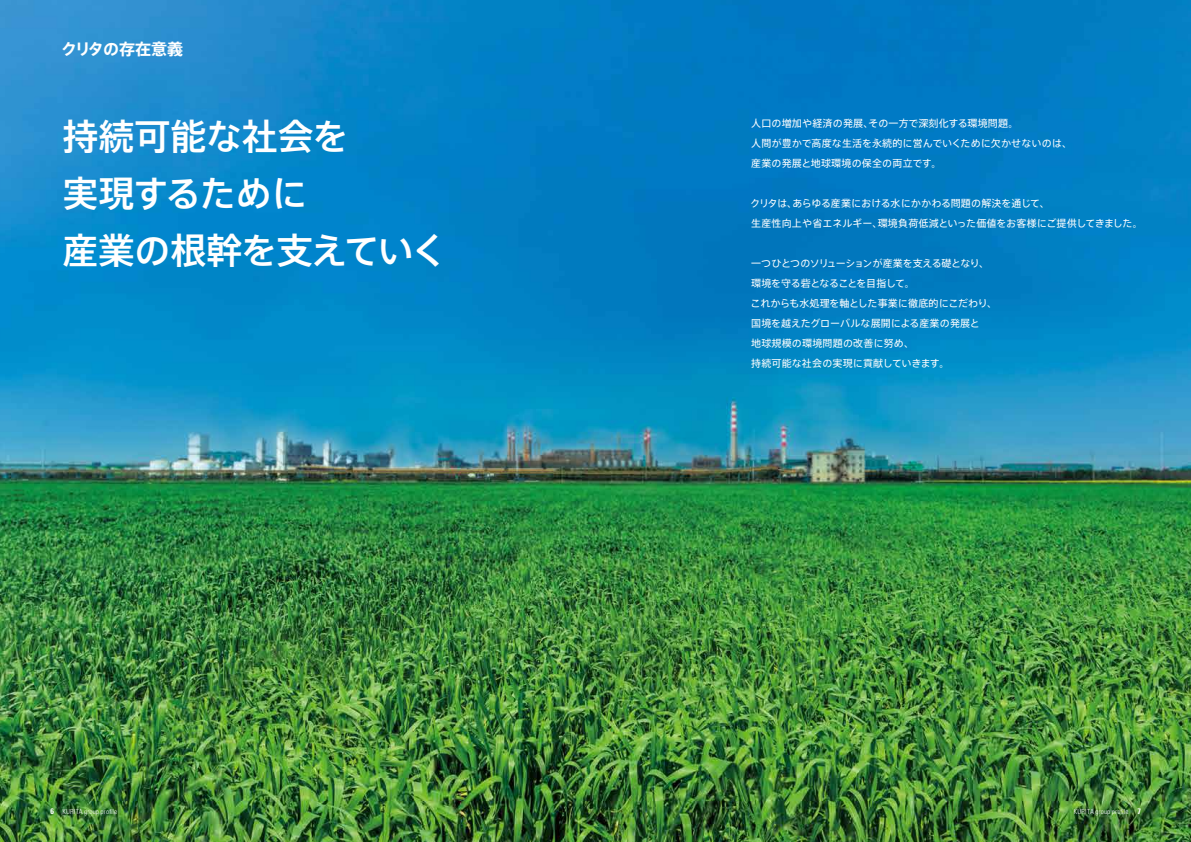
<style>
.page{position:relative;width:1191px;height:842px;background:#fff}
.page>*{position:absolute;margin:0;border:0;box-sizing:border-box;transform-origin:0 0}
.t1{font:500 36px/57px "Axis Std";letter-spacing:-.01em;color:#fff}
.t2{font:700 16px "Axis Std";color:#fff}
.t3{font:10px/20px "Axis Std";letter-spacing:.01em;color:#fff}
.t4{font:300 condensed 7px "Univers LT Std";letter-spacing:.025em;color:#fff}
.s1{font-weight:700;font-size:8px}
</style>
<div class="page">
<img style="left:0;top:0;width:1191px;height:842px">
<h2 class="t2" style="left:62px;top:37px;width:123px">クリタの存在意義</h2>
<h1 class="t1" style="left:62px;top:105px;width:386px">持続可能な社会を<br>実現するために<br>産業の根幹を支えていく</h1>
<p class="t3" style="left:751px;top:113px;width:322px">人口の増加や経済の発展、その一方で深刻化する環境問題。<br>人間が豊かで高度な生活を永続的に営んでいくために欠かせないのは、産業の発展と地球環境の保全の両立です。</p>
<p class="t3" style="left:750px;top:193px;width:393px">クリタは、あらゆる産業における水にかかわる問題の解決を通じて、<br>生産性向上や省エネルギー、環境負荷低減といった価値をお客様にご提供してきました。</p>
<p class="t3" style="left:750px;top:253px;width:248px">一つひとつのソリューションが産業を支える礎となり、環境を守る砦となることを目指して。<br>これからも水処理を軸とした事業に徹底的にこだわり、国境を越えたグローバルな展開による産業の発展と<br>地球規模の環境問題の改善に努め、<br>持続可能な社会の実現に貢献していきます。</p>
<p class="t4" style="left:50px;top:807px;width:68px"><span class="s1">6</span> KURITA group profile</p>
<p class="t4" style="left:1073px;top:807px;width:69px">KURITA group profile <span class="s1">7</span></p>
</div>
